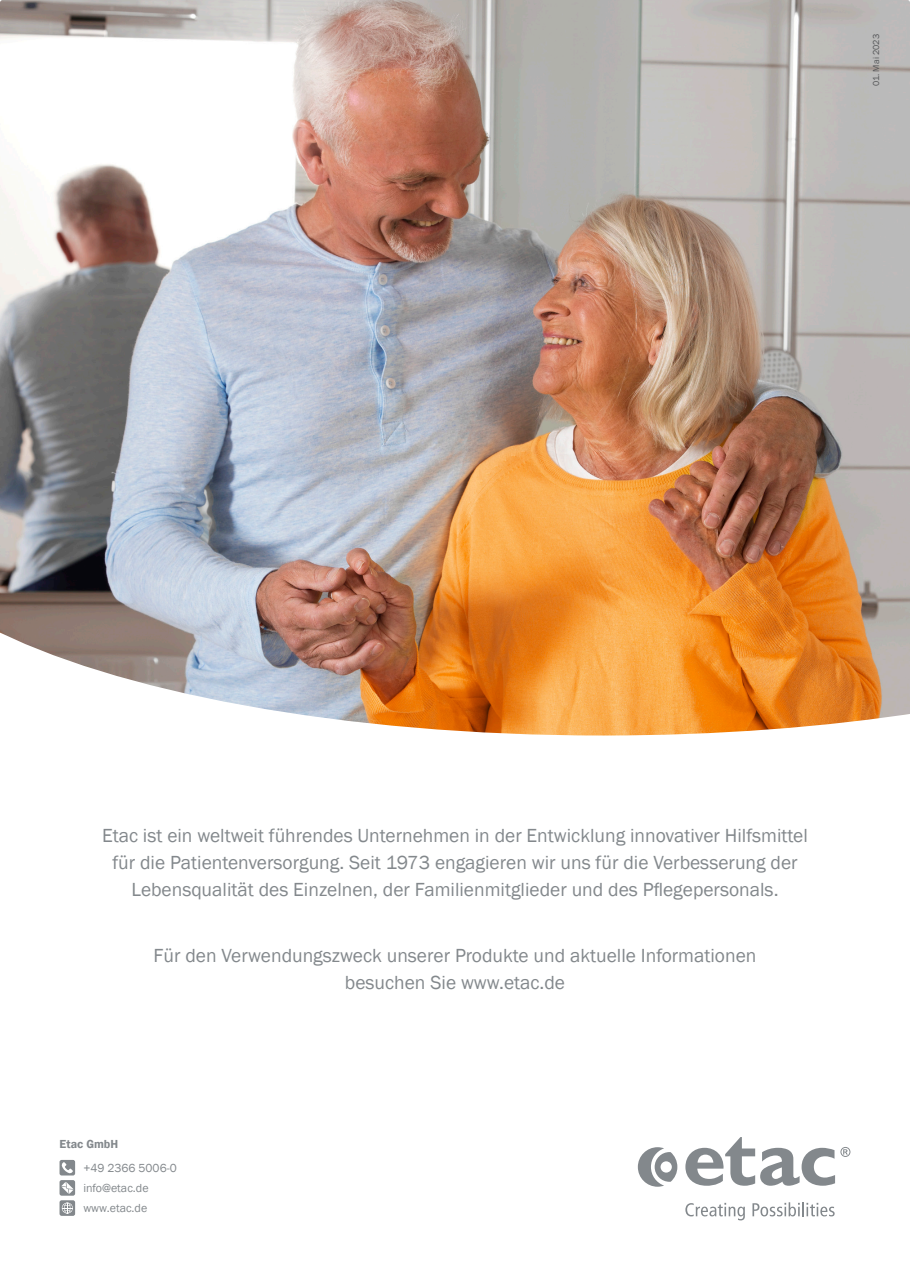
<style>
.page{position:relative;width:910px;height:1280px;background:#fff}
.page>*{position:absolute;margin:0;border:0;box-sizing:border-box;transform-origin:0 0}
.t1{font:19.5px/27px "Franklin Gothic";color:#83888c;text-align:center}
.t2{font:12px/20.2px "Franklin Gothic";color:#83888c}
.t3{font:600 12px "Franklin Gothic";color:#83888c}
.t4{font:9px "Franklin Gothic";color:#57585a}
</style>
<div class="page">
<img style="left:0;top:0;width:910px;height:626px">
<svg style="left:0;top:626px;width:910px;height:595px"></svg>
<div style="left:60px;top:1160px;width:15px;height:15px;background:#83888c;border-radius:2px"></div>
<svg style="left:62px;top:1162px;width:11px;height:11px"></svg>
<div style="left:60px;top:1180px;width:15px;height:16px;background:#83888c;border-radius:2px"></div>
<svg style="left:61px;top:1182px;width:13px;height:12px"></svg>
<div style="left:60px;top:1200px;width:15px;height:16px;background:#83888c;border-radius:2px"></div>
<svg style="left:62px;top:1202px;width:11px;height:11px"></svg>
<svg style="left:685px;top:1137px;width:165px;height:49px"></svg>
<svg style="left:638px;top:1147px;width:39px;height:40px"></svg>
<svg style="left:685px;top:1203px;width:60px;height:17px"></svg>
<svg style="left:752px;top:1202px;width:83px;height:14px"></svg>
<p class="t4" style="left:870px;top:86px;width:54px;rotate:-90deg">01. Mai 2023</p>
<p class="t1" style="left:102px;top:822px;width:707px">Etac ist ein weltweit führendes Unternehmen in der Entwicklung innovativer Hilfsmittel für die Patientenversorgung. Seit 1973 engagieren wir uns für die Verbesserung der<br>Lebensqualität des Einzelnen, der Familienmitglieder und des Pflegepersonals.</p>
<p class="t1" style="left:154px;top:943px;width:604px">Für den Verwendungszweck unserer Produkte und aktuelle Informationen besuchen Sie www.etac.de</p>
<p class="t3" style="left:60px;top:1137px;width:60px">Etac GmbH</p>
<p class="t2" style="left:83px;top:1158px;width:95px">+49 2366 5006-0 info@etac.de www.etac.de</p>
</div>
